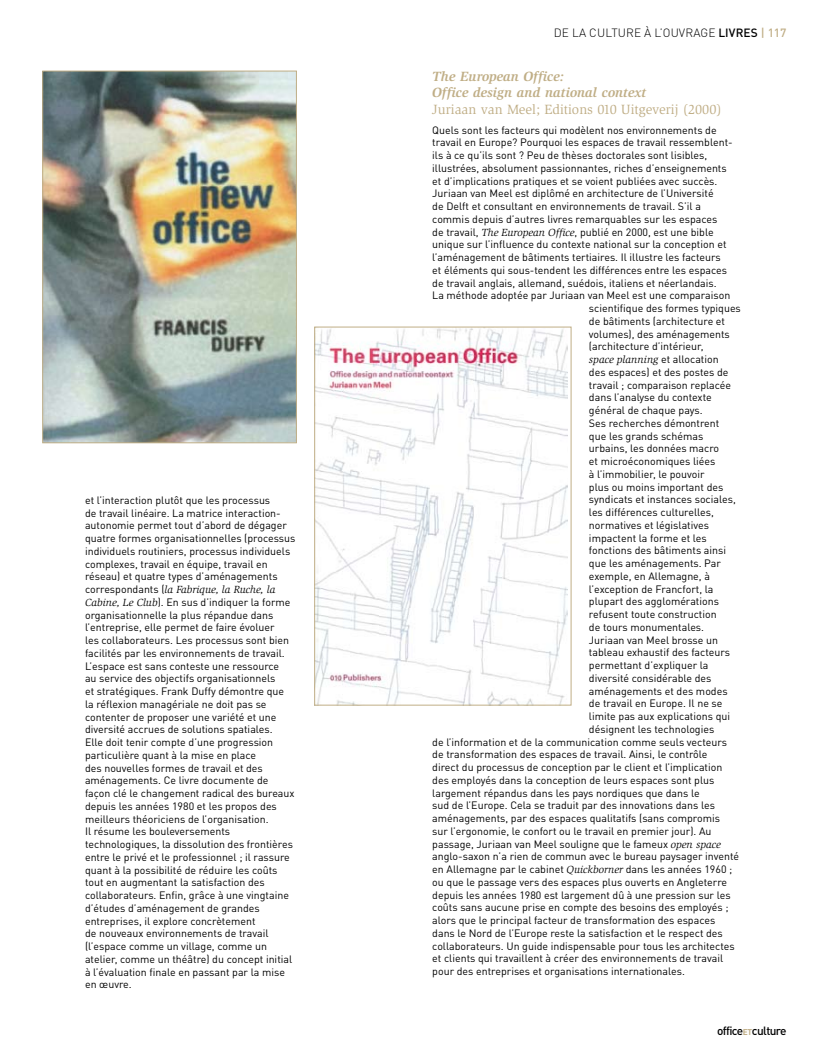
<style>
.page{position:relative;width:815px;height:1063px;background:#fff}
.page>*{position:absolute;margin:0;border:0;box-sizing:border-box;transform-origin:0 0}
.t1{font:italic 700 13.75px/16.2px "Slimbach";color:#c0ae86}
.t2{font:13.75px "Slimbach";color:#c0ae86}
.t3{font:300 11.88px "DINOT";letter-spacing:.01em;color:#000}
.t4{font:500 11.88px "DINOT";letter-spacing:-.05em;color:#000}
.t5{font:500 11.88px "DINOT";color:#c0ae86}
.t6{font:10.62px/12.8px "DINOT";color:#000}
.t7{font:italic 10.62px "Slimbach";color:#000}
.s1{font-family:"DINOT";font-style:normal}
.s2{font-family:"Slimbach";font-style:italic}
.s3{font-weight:500}
.s4{font-weight:700;font-size:8.38px;color:#c0ae86}
</style>
<div class="page">
<img style="left:45px;top:73px;width:250px;height:368px">
<div style="left:43px;top:71px;width:254px;height:372px;border:1px solid #c0ae86"></div>
<img style="left:316px;top:329px;width:251px;height:374px">
<div style="left:314px;top:327px;width:257px;height:378px;border:1px solid #c0ae86"></div>
<p class="t6" style="left:85px;top:494px;width:212px">et l’interaction plutôt que les processus<br>de travail linéaire. La matrice interaction&shy;autonomie permet tout d’abord de dégager quatre formes organisationnelles (processus individuels routiniers, processus individuels complexes, travail en équipe, travail en réseau) et quatre types d’aménagements</p>
<p class="t7" style="left:85px;top:584px;width:192px"><span class="s1">correspondants (</span>la Fabrique, la Ruche, la</p>
<p class="t6" style="left:85px;top:596px;width:211px"><span class="s2">Cabine, Le Club</span>). En sus d’indiquer la forme organisationnelle la plus répandue dans l’entreprise, elle permet de faire évoluer<br>les collaborateurs. Les processus sont bien facilités par les environnements de travail.<br>L’espace est sans conteste une ressource<br>au service des objectifs organisationnels<br>et stratégiques. Frank Duffy démontre que la réflexion managériale ne doit pas se contenter de proposer une variété et une diversité accrues de solutions spatiales.<br>Elle doit tenir compte d’une progression particulière quant à la mise en place<br>des nouvelles formes de travail et des aménagements. Ce livre documente de façon clé le changement radical des bureaux depuis les années 1980 et les propos des meilleurs théoriciens de l’organisation.<br>Il résume les bouleversements technologiques, la dissolution des frontières entre le privé et le professionnel ; il rassure quant à la possibilité de réduire les coûts tout en augmentant la satisfaction des collaborateurs. Enfin, grâce à une vingtaine d’études d’aménagement de grandes entreprises, il explore concrètement<br>de nouveaux environnements de travail (l’espace comme un village, comme un atelier, comme un théâtre) du concept initial à l’évaluation finale en passant par la mise en œuvre.</p>
<p class="t3" style="left:554px;top:25px;width:172px">DE LA CULTURE À L’OUVRAGE <span class="s3">livres</span></p>
<p class="t5" style="left:761px;top:25px;width:27px">| 117</p>
<p class="t1" style="left:432px;top:68px;width:216px">The European Office:<br>Office design and national context</p>
<p class="t2" style="left:432px;top:101px;width:291px">Juriaan van Meel; Editions 010 Uitgeverij (2000)</p>
<p class="t6" style="left:432px;top:123px;width:286px">Quels sont les facteurs qui modèlent nos environnements de</p>
<p class="t6" style="left:432px;top:136px;width:302px">travail en Europe? Pourquoi les espaces de travail ressemblent-</p>
<p class="t6" style="left:432px;top:149px;width:276px">ils à ce qu’ils sont ? Peu de thèses doctorales sont lisibles,</p>
<p class="t6" style="left:432px;top:161px;width:296px">illustrées, absolument passionnantes, riches d’enseignements</p>
<p class="t6" style="left:432px;top:174px;width:287px">et d’implications pratiques et se voient publiées avec succès.</p>
<p class="t6" style="left:432px;top:187px;width:283px">Juriaan van Meel est diplômé en architecture de l’Université</p>
<p class="t6" style="left:432px;top:200px;width:270px">de Delft et consultant en environnements de travail. S’il a</p>
<p class="t6" style="left:432px;top:212px;width:287px">commis depuis d’autres livres remarquables sur les espaces</p>
<p class="t6" style="left:432px;top:225px;width:283px">de travail, <span class="s2">The European Office</span>, publié en 2000, est une bible</p>
<p class="t6" style="left:432px;top:238px;width:296px">unique sur l’influence du contexte national sur la conception et</p>
<p class="t6" style="left:432px;top:251px;width:290px">l’aménagement de bâtiments tertiaires. Il illustre les facteurs</p>
<p class="t6" style="left:432px;top:263px;width:296px">et éléments qui sous-tendent les différences entre les espaces</p>
<p class="t6" style="left:432px;top:276px;width:286px">de travail anglais, allemand, suédois, italiens et néerlandais.</p>
<p class="t6" style="left:432px;top:289px;width:300px">La méthode adoptée par Juriaan van Meel est une comparaison</p>
<p class="t6" style="left:589px;top:302px;width:153px">scientifique des formes typiques</p>
<p class="t6" style="left:589px;top:314px;width:138px">de bâtiments (architecture et</p>
<p class="t6" style="left:589px;top:327px;width:142px">volumes), des aménagements</p>
<p class="t6" style="left:589px;top:340px;width:116px">(architecture d’intérieur,</p>
<p class="t7" style="left:589px;top:353px;width:131px">space planning <span class="s1">et allocation</span></p>
<p class="t6" style="left:589px;top:365px;width:141px">des espaces) et des postes de</p>
<p class="t6" style="left:589px;top:378px;width:144px">travail ; comparaison replacée</p>
<p class="t6" style="left:589px;top:391px;width:124px">dans l’analyse du contexte</p>
<p class="t6" style="left:589px;top:404px;width:115px">général de chaque pays.</p>
<p class="t6" style="left:589px;top:416px;width:132px">Ses recherches démontrent</p>
<p class="t6" style="left:589px;top:429px;width:116px">que les grands schémas</p>
<p class="t6" style="left:589px;top:442px;width:132px">urbains, les données macro</p>
<p class="t6" style="left:589px;top:455px;width:128px">et microéconomiques liées</p>
<p class="t6" style="left:589px;top:467px;width:117px">à l’immobilier, le pouvoir</p>
<p class="t6" style="left:589px;top:480px;width:136px">plus ou moins important des</p>
<p class="t6" style="left:589px;top:493px;width:148px">syndicats et instances sociales,</p>
<p class="t6" style="left:589px;top:506px;width:126px">les différences culturelles,</p>
<p class="t6" style="left:589px;top:518px;width:122px">normatives et législatives</p>
<p class="t6" style="left:589px;top:531px;width:119px">impactent la forme et les</p>
<p class="t6" style="left:589px;top:544px;width:139px">fonctions des bâtiments ainsi</p>
<p class="t6" style="left:589px;top:557px;width:133px">que les aménagements. Par</p>
<p class="t6" style="left:589px;top:569px;width:122px">exemple, en Allemagne, à</p>
<p class="t6" style="left:589px;top:582px;width:126px">l’exception de Francfort, la</p>
<p class="t6" style="left:589px;top:595px;width:132px">plupart des agglomérations</p>
<p class="t6" style="left:589px;top:608px;width:129px">refusent toute construction</p>
<p class="t6" style="left:589px;top:620px;width:117px">de tours monumentales.</p>
<p class="t6" style="left:589px;top:633px;width:131px">Juriaan van Meel brosse un</p>
<p class="t6" style="left:589px;top:646px;width:143px">tableau exhaustif des facteurs</p>
<p class="t6" style="left:589px;top:659px;width:121px">permettant d’expliquer la</p>
<p class="t6" style="left:589px;top:671px;width:124px">diversité considérable des</p>
<p class="t6" style="left:589px;top:684px;width:140px">aménagements et des modes</p>
<p class="t6" style="left:589px;top:697px;width:135px">de travail en Europe. Il ne se</p>
<p class="t6" style="left:589px;top:710px;width:143px">limite pas aux explications qui</p>
<p class="t6" style="left:589px;top:722px;width:127px">désignent les technologies</p>
<p class="t6" style="left:432px;top:735px;width:296px">de l’information et de la communication comme seuls vecteurs</p>
<p class="t6" style="left:432px;top:748px;width:277px">de transformation des espaces de travail. Ainsi, le contrôle</p>
<p class="t6" style="left:432px;top:761px;width:292px">direct du processus de conception par le client et l’implication</p>
<p class="t6" style="left:432px;top:773px;width:284px">des employés dans la conception de leurs espaces sont plus</p>
<p class="t6" style="left:432px;top:786px;width:269px">largement répandus dans les pays nordiques que dans le</p>
<p class="t6" style="left:432px;top:799px;width:284px">sud de l’Europe. Cela se traduit par des innovations dans les</p>
<p class="t6" style="left:432px;top:812px;width:289px">aménagements, par des espaces qualitatifs (sans compromis</p>
<p class="t6" style="left:432px;top:824px;width:281px">sur l’ergonomie, le confort ou le travail en premier jour). Au</p>
<p class="t6" style="left:432px;top:837px;width:290px">passage, Juriaan van Meel souligne que le fameux <span class="s2">open space</span></p>
<p class="t6" style="left:432px;top:850px;width:308px">anglo-saxon n’a rien de commun avec le bureau paysager inventé</p>
<p class="t6" style="left:432px;top:863px;width:302px">en Allemagne par le cabinet <span class="s2">Quickborner</span> dans les années 1960 ;</p>
<p class="t6" style="left:432px;top:875px;width:296px">ou que le passage vers des espaces plus ouverts en Angleterre</p>
<p class="t6" style="left:432px;top:888px;width:300px">depuis les années 1980 est largement dû à une pression sur les</p>
<p class="t6" style="left:432px;top:901px;width:298px">coûts sans aucune prise en compte des besoins des employés ;</p>
<p class="t6" style="left:432px;top:914px;width:284px">alors que le principal facteur de transformation des espaces</p>
<p class="t6" style="left:432px;top:926px;width:292px">dans le Nord de l’Europe reste la satisfaction et le respect des</p>
<p class="t6" style="left:432px;top:939px;width:304px">collaborateurs. Un guide indispensable pour tous les architectes</p>
<p class="t6" style="left:432px;top:952px;width:292px">et clients qui travaillent à créer des environnements de travail</p>
<p class="t6" style="left:432px;top:965px;width:254px">pour des entreprises et organisations internationales.</p>
<p class="t4" style="left:717px;top:1023px;width:71px">office<span class="s4">et</span>culture</p>
</div>
